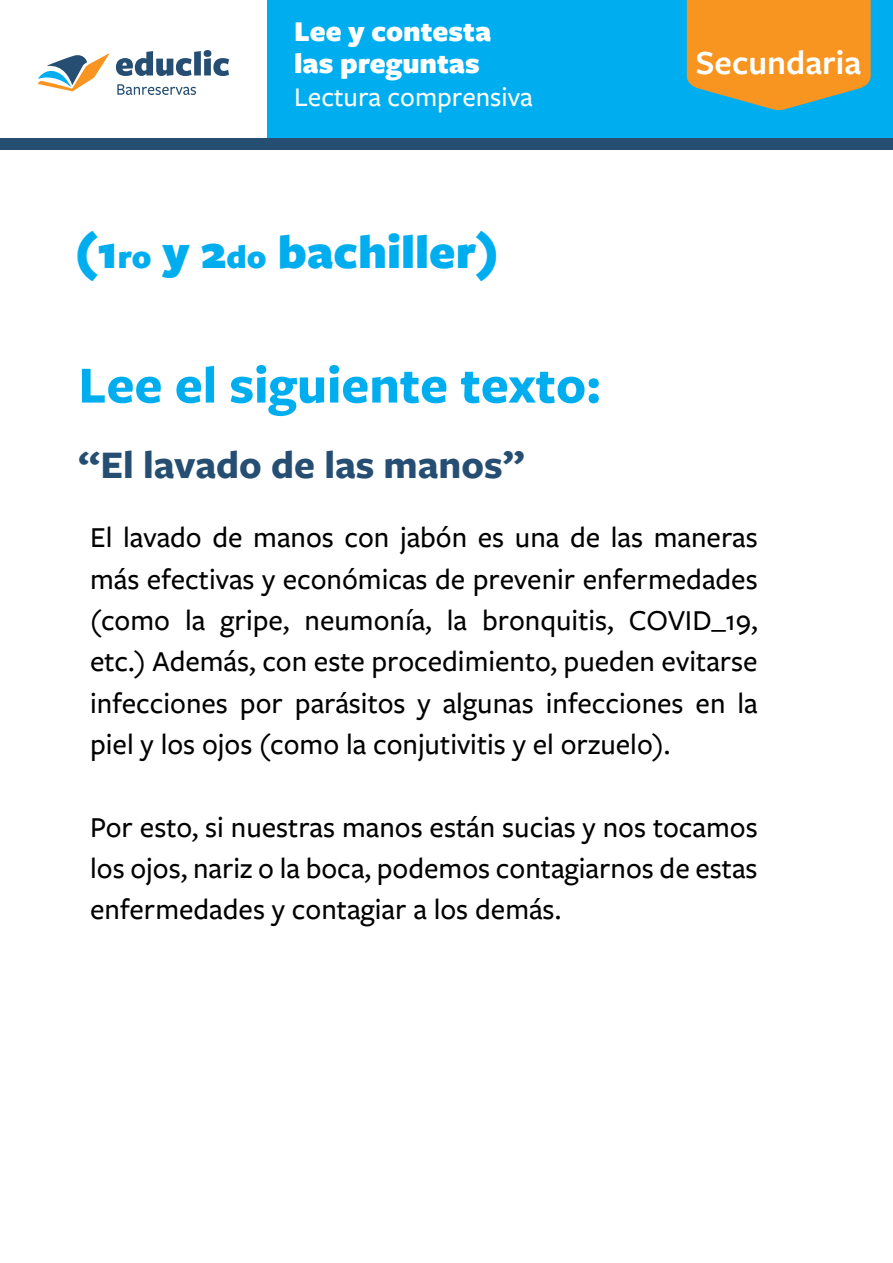
<style>
.page{position:relative;width:893px;height:1263px;background:#fff}
.page>*{position:absolute;margin:0;border:0;box-sizing:border-box;transform-origin:0 0}
.t1{font:700 54px "Freight Sans Pro";color:#00aef0}
.t2{font:900 49.35px "Freight Sans Pro";color:#00aef0}
.t3{font:700 40.5px "Freight Sans Pro";color:#264e72}
.t4{font:600 34.95px "Freight Sans Pro";color:#fff}
.t5{font:500 30px/41.2px "Freight Sans Pro";color:#000;text-align:justify}
.t6{font:900 29.85px/32.5px "Freight Sans Pro";color:#fff}
.t7{font:500 28.05px "Freight Sans Pro";color:#fff}
.s1{font-size:34.35px}
</style>
<div class="page">
<div style="left:0;top:0;width:893px;height:139px;background:#00aef0"></div>
<div style="left:0;top:0;width:267px;height:147px;background:#fff"></div>
<svg style="left:38px;top:53px;width:71px;height:38px"></svg>
<svg style="left:116px;top:50px;width:113px;height:26px"></svg>
<svg style="left:117px;top:84px;width:79px;height:11px"></svg>
<div style="left:0;top:138px;width:893px;height:12px;background:#264e72"></div>
<svg style="left:687px;top:0;width:184px;height:110px;background:#dc9637"></svg>
<p class="t6" style="left:294px;top:13px;width:198px">Lee y contesta las preguntas</p>
<p class="t7" style="left:294px;top:78px;width:240px">Lectura comprensiva</p>
<h2 class="t2" style="left:75px;top:218px;width:425px">(1<span class="s1">ro</span> y 2<span class="s1">do</span> bachiller)</h2>
<h1 class="t1" style="left:78px;top:348px;width:524px">Lee el siguiente texto:</h1>
<h3 class="t3" style="left:78px;top:437px;width:448px">“El lavado de las manos”</h3>
<p class="t4" style="left:696px;top:39px;width:167px">Secundaria</p>
<p class="t5" style="left:90px;top:516px;width:669px">El lavado de manos con jabón es una de las maneras más efectivas y económicas de prevenir enfermedades (como la gripe, neumonía, la bronquitis, COVID_19, etc.) Además, con este procedimiento, pueden evitarse infecciones por parásitos y algunas infecciones en la piel y los ojos (como la conjutivitis y el orzuelo).</p>
<p class="t5" style="left:90px;top:805px;width:669px">Por esto, si nuestras manos están sucias y nos tocamos los ojos, nariz o la boca, podemos contagiarnos de estas enfermedades y contagiar a los demás.</p>
</div>
